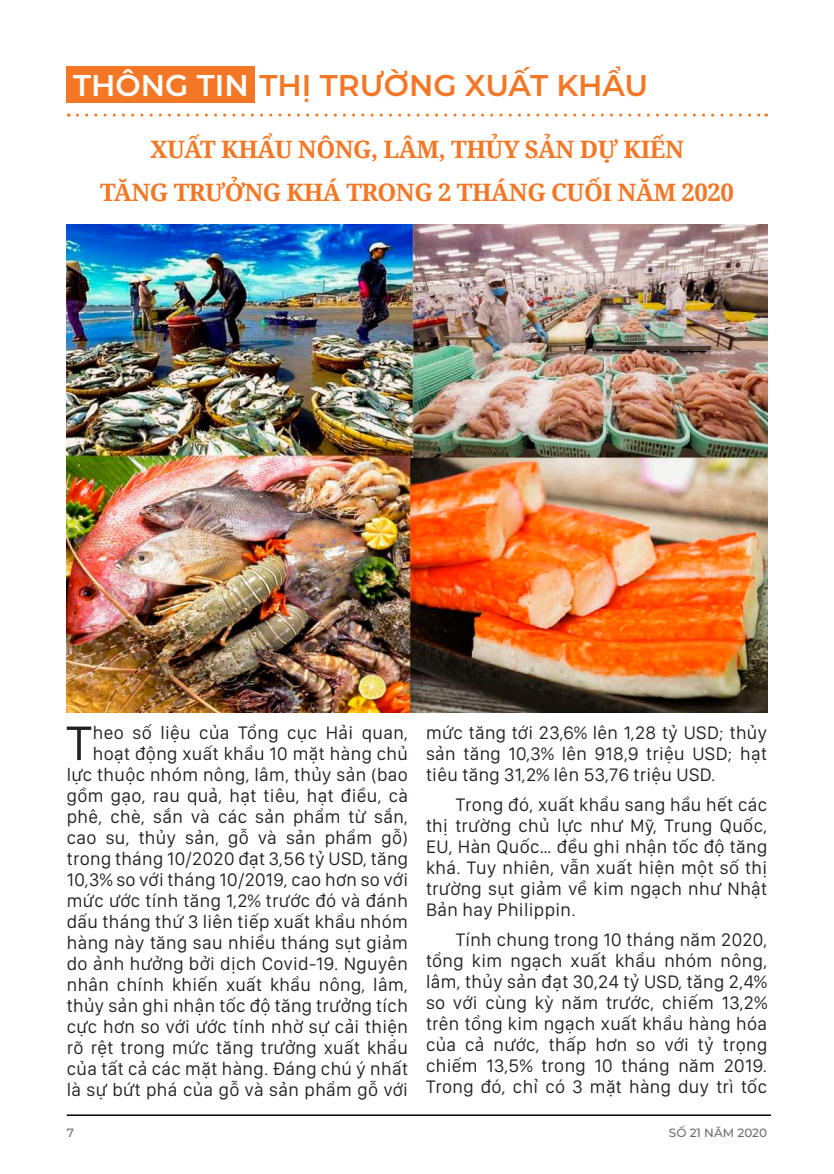
<style>
.page{position:relative;width:834px;height:1174px;background:#fff}
.page>*{position:absolute;margin:0;border:0;box-sizing:border-box;transform-origin:0 0}
.t1{font:50.25px "San Francisco Display";color:#231f20}
.t2{font:600 30px "Montserrat";color:#f47725}
.t3{font:700 24px/43.5px "Noto Serif";letter-spacing:-.02em;color:#f47725;text-align:center}
.t4{font:18.75px/21px "San Francisco Display";letter-spacing:.02em;color:#231f20;text-align:justify}
.t5{font:500 12px "Montserrat";color:#6c6d70}
.s1{color:#fff}
</style>
<div class="page">
<hr style="left:67px;top:1114px;width:703px;height:2px;background:#000">
<svg style="left:77px;top:114px;width:689px;height:3px"></svg>
<div style="left:67px;top:67px;width:188px;height:36px;background:#f47725"></div>
<img style="left:67px;top:224px;width:700px;height:488px">
<h2 class="t2" style="left:73px;top:64px;width:576px"><span class="s1">THÔNG TIN</span> THỊ TRƯỜNG XUẤT KHẨU</h2>
<p class="t3" style="left:100px;top:126px;width:635px">XUẤT KHẨU NÔNG, LÂM, THỦY SẢN DỰ KIẾN<br>TĂNG TRƯỞNG KHÁ TRONG 2 THÁNG CUỐI NĂM 2020</p>
<p class="t4" style="left:67px;top:721px;width:343px;text-align:right">heo số liệu của Tổng cục Hải quan, hoạt động xuất khẩu 10 mặt hàng chủ lực thuộc nhóm nông, lâm, thủy sản (bao gồm gạo, rau quả, hạt tiêu, hạt điều, cà phê, chè, sắn và các sản phẩm từ sắn, cao su, thủy sản, gỗ và sản phẩm gỗ) trong tháng 10/2020 đạt 3,56 tỷ USD, tăng 10,3% so với tháng 10/2019, cao hơn so với mức ước tính tăng 1,2% trước đó và đánh dấu tháng thứ 3 liên tiếp xuất khẩu nhóm hàng này tăng sau nhiều tháng sụt giảm do ảnh hưởng bởi dịch Covid-19. Nguyên nhân chính khiến xuất khẩu nông, lâm, thủy sản ghi nhận tốc độ tăng trưởng tích cực hơn so với ước tính nhờ sự cải thiện rõ rệt trong mức tăng trưởng xuất khẩu của tất cả các mặt hàng. Đáng chú ý nhất là sự bứt phá của gỗ và sản phẩm gỗ với</p>
<p class="t4" style="left:426px;top:721px;width:342px">mức tăng tới 23,6% lên 1,28 tỷ USD; thủy sản tăng 10,3% lên 918,9 triệu USD; hạt tiêu tăng 31,2% lên 53,76 triệu USD.</p>
<h1 class="t1" style="left:66px;top:711px;width:27px">T</h1>
<p class="t4" style="left:426px;top:793px;width:342px;text-indent:30px">Trong đó, xuất khẩu sang hầu hết các thị trường chủ lực như Mỹ, Trung Quốc, EU, Hàn Quốc… đều ghi nhận tốc độ tăng khá. Tuy nhiên, vẫn xuất hiện một số thị trường sụt giảm về kim ngạch như Nhật Bản hay Philippin.</p>
<p class="t4" style="left:426px;top:928px;width:342px;text-indent:30px">Tính chung trong 10 tháng năm 2020, tổng kim ngạch xuất khẩu nhóm nông, lâm, thủy sản đạt 30,24 tỷ USD, tăng 2,4% so với cùng kỳ năm trước, chiếm 13,2% trên tổng kim ngạch xuất khẩu hàng hóa của cả nước, thấp hơn so với tỷ trọng chiếm 13,5% trong 10 tháng năm 2019.<br>Trong đó, chỉ có 3 mặt hàng duy trì tốc</p>
<p class="t5" style="left:67px;top:1124px;width:9px">7</p>
<p class="t5" style="left:668px;top:1124px;width:100px">SỐ 21 NĂM 2020</p>
</div>
